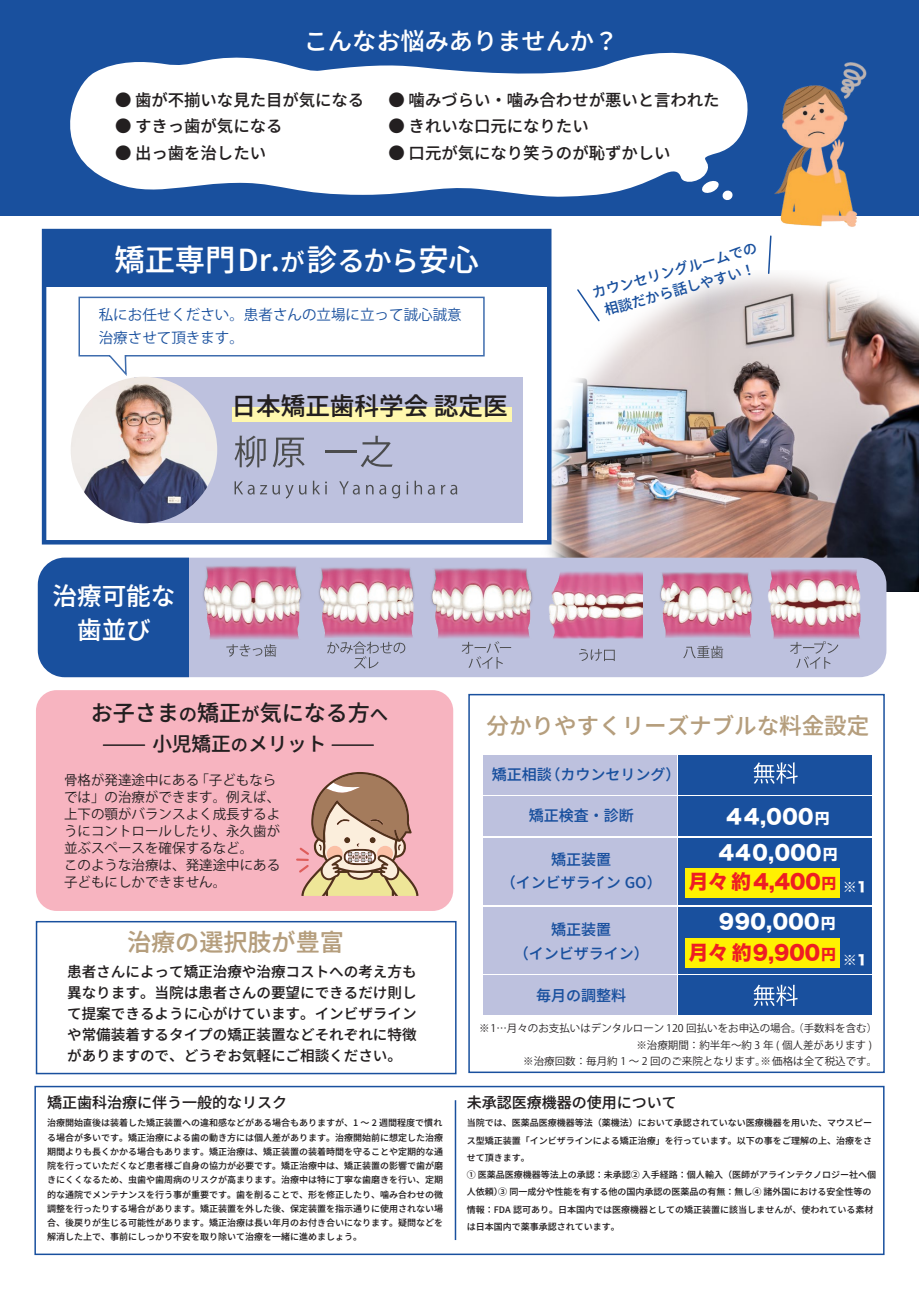
<style>
.page{position:relative;width:919px;height:1289px;background:#fff}
.page>*{position:absolute;margin:0;border:0;box-sizing:border-box;transform-origin:0 0}
.t1{font:600 30.3px "MOBO";color:#fff}
.t2{font:600 24.6px "MOBO";color:#231f20}
.t3{font:600 24.45px/33.9px "MOBO";color:#fff;text-align:center}
.t4{font:600 24.15px "MOBO";color:#fff}
.t5{font:600 24px "MOBO";color:#b59e7d}
.t6{font:600 22.5px "MOBO";color:#b59e7d}
.t7{font:600 22.05px "MOBO";color:#231f20}
.t8{font:19.8px/36px "Hira Kaku Std W8";letter-spacing:.02em;color:#fff;text-align:center}
.t9{font:19.8px "Hira Kaku Std W8";color:#ee1d23}
.t10{font:600 19.65px "MOBO";color:#231f20}
.t11{font:600 16.35px "MOBO";color:#231f20}
.t12{font:600 15px/23.4px "MOBO";color:#19509e;text-align:center}
.t13{font:600 15px "MOBO";color:#231f20}
.t14{font:600 14.55px/21px "MOBO";color:#231f20;text-align:justify}
.t15{font:14.55px/23.4px "Koz Go Pr 6 N";color:#19509e}
.t16{font:600 14.25px/19.6px "MOBO";color:#19509e;text-align:center}
.t17{font:13.5px/17px "Koz Go Pr 6 N";color:#231f20}
.t18{font:13.5px "Hira Kaku Std W8";color:#fff}
.t19{font:10.5px "Koz Go Pr 6 N";color:#231f20}
.t20{font:600 9px/14.2px "MOBO";color:#231f20;text-align:justify}
.s1{font-size:24.15px}
.s2{font-size:28.2px}
.s3{font-size:18.3px}
.s4{font-size:17.1px}
.s5{font-size:14.85px}
</style>
<div class="page">
<img style="left:536px;top:270px;width:382px;height:321px">
<div style="left:38px;top:557px;width:848px;height:120px;background:#bdc1de;border-radius:27px"></div>
<div style="left:38px;top:557px;width:151px;height:120px;background:#19509e"></div>
<div style="left:0;top:0;width:918px;height:216px;background:#19509e"></div>
<div style="left:42px;top:229px;width:509px;height:315px;background:#fff;border:4px solid #19509e"></div>
<div style="left:134px;top:377px;width:388px;height:146px;background:#bdc1de"></div>
<div style="left:232px;top:407px;width:279px;height:15px;background:#fff8ae"></div>
<svg style="left:78px;top:296px;width:406px;height:80px"></svg>
<div style="left:44px;top:231px;width:505px;height:55px;background:#19509e"></div>
<div style="left:36px;top:690px;width:417px;height:220px;background:#f7b4c0;border-radius:21px"></div>
<svg style="left:70px;top:52px;width:678px;height:145px;fill:#fff"></svg>
<div style="left:36px;top:920px;width:420px;height:154px;border:2px solid #19509e"></div>
<div style="left:34px;top:1085px;width:850px;height:169px;border:2px solid #19509e"></div>
<div style="left:468px;top:694px;width:416px;height:379px;border:2px solid #19509e"></div>
<img style="left:203px;top:566px;width:99px;height:74px">
<img style="left:319px;top:567px;width:95px;height:71px">
<img style="left:431px;top:568px;width:102px;height:70px">
<img style="left:549px;top:572px;width:93px;height:67px">
<img style="left:660px;top:572px;width:93px;height:66px">
<img style="left:768px;top:569px;width:93px;height:70px">
<svg style="left:226px;top:644px;width:50px;height:12px"></svg>
<svg style="left:327px;top:641px;width:78px;height:27px"></svg>
<svg style="left:461px;top:641px;width:50px;height:27px"></svg>
<svg style="left:579px;top:649px;width:35px;height:12px"></svg>
<svg style="left:683px;top:645px;width:40px;height:13px"></svg>
<svg style="left:790px;top:641px;width:48px;height:27px"></svg>
<img style="left:774px;top:62px;width:93px;height:165px">
<svg style="left:701px;top:180px;width:32px;height:20px"></svg>
<svg style="left:767px;top:235px;width:5px;height:40px"></svg>
<svg style="left:575px;top:288px;width:26px;height:35px"></svg>
<hr style="left:454px;top:1100px;width:2px;height:139px;background:#19509e">
<div style="left:678px;top:838px;width:193px;height:66px;background:#19509e"></div>
<div style="left:483px;top:838px;width:193px;height:66px;background:#bdc1de"></div>
<div style="left:678px;top:755px;width:193px;height:39px;background:#19509e"></div>
<div style="left:483px;top:755px;width:193px;height:39px;background:#bdc1de"></div>
<div style="left:678px;top:796px;width:193px;height:39px;background:#19509e"></div>
<div style="left:483px;top:796px;width:193px;height:39px;background:#bdc1de"></div>
<div style="left:678px;top:907px;width:193px;height:66px;background:#19509e"></div>
<div style="left:483px;top:907px;width:193px;height:66px;background:#bdc1de"></div>
<div style="left:678px;top:975px;width:193px;height:39px;background:#19509e"></div>
<div style="left:483px;top:975px;width:193px;height:39px;background:#bdc1de"></div>
<svg style="left:753px;top:762px;width:44px;height:21px"></svg>
<svg style="left:753px;top:984px;width:44px;height:21px"></svg>
<div style="left:685px;top:868px;width:155px;height:29px;background:#fff101"></div>
<div style="left:685px;top:938px;width:155px;height:29px;background:#fff101"></div>
<hr style="left:103px;top:744px;width:41px;height:2px;background:#231f20">
<hr style="left:332px;top:744px;width:41px;height:2px;background:#231f20">
<img style="left:71px;top:377px;width:146px;height:146px;border-radius:73px">
<svg style="left:234px;top:435px;width:31px;height:32px"></svg>
<svg style="left:272px;top:437px;width:32px;height:30px"></svg>
<hr style="left:325px;top:450px;width:31px;height:2px;background:#4b4c4d">
<svg style="left:360px;top:435px;width:32px;height:32px"></svg>
<svg style="left:234px;top:481px;width:20px;height:13px"></svg>
<svg style="left:260px;top:485px;width:33px;height:13px"></svg>
<svg style="left:299px;top:485px;width:7px;height:9px"></svg>
<svg style="left:313px;top:480px;width:14px;height:14px"></svg>
<svg style="left:339px;top:481px;width:21px;height:13px"></svg>
<svg style="left:366px;top:485px;width:7px;height:9px"></svg>
<svg style="left:379px;top:485px;width:7px;height:9px"></svg>
<svg style="left:392px;top:485px;width:8px;height:13px"></svg>
<svg style="left:406px;top:481px;width:2px;height:13px"></svg>
<svg style="left:414px;top:480px;width:8px;height:14px"></svg>
<svg style="left:428px;top:485px;width:7px;height:9px"></svg>
<svg style="left:441px;top:485px;width:16px;height:9px"></svg>
<svg style="left:296px;top:772px;width:122px;height:123px"></svg>
<h3 class="t4" style="left:304px;top:25px;width:316px">こんなお悩みありませんか？</h3>
<h3 class="t11" style="left:115px;top:89px;width:251px">● 歯が不揃いな見た目が気になる</h3>
<h3 class="t11" style="left:115px;top:115px;width:169px">● すきっ歯が気になる</h3>
<h3 class="t11" style="left:115px;top:142px;width:152px">● 出っ歯を治したい</h3>
<h3 class="t11" style="left:388px;top:89px;width:332px">● 噛みづらい・噛み合わせが悪いと言われた</h3>
<h3 class="t11" style="left:388px;top:115px;width:202px">● きれいな口元になりたい</h3>
<h3 class="t11" style="left:388px;top:142px;width:283px">● 口元が気になり笑うのが恥ずかしい</h3>
<h1 class="t1" style="left:114px;top:240px;width:366px">矯正専門Dr.<span class="s1">が</span>診<span class="s2">るから</span>安心</h1>
<h3 class="t15" style="left:99px;top:303px;width:364px">私にお任せください。患者さんの立場に立って誠心誠意治療させて頂きます。</h3>
<h2 class="t2" style="left:231px;top:389px;width:277px">日本矯正歯科学会 認定医</h2>
<h3 class="t3" style="left:53px;top:579px;width:124px">治療可能な歯並び</h3>
<h3 class="t16" style="left:590px;top:284px;width:172px;rotate:-16deg">カウンセリングルームでの相談だから話しやすい！</h3>
<h3 class="t7" style="left:91px;top:698px;width:299px">お子さま<span class="s3">の</span>矯正<span class="s3">が</span>気になる方<span class="s3">へ</span></h3>
<h3 class="t10" style="left:152px;top:730px;width:176px">小児矯正<span class="s4">の</span>メリット</h3>
<h3 class="t17" style="left:64px;top:772px;width:217px">骨格が発達途中にある「子どもならでは」の治療ができます。例えば、上下の顎がバランスよく成長するようにコントロールしたり、永久歯が並ぶスペースを確保するなど。<br>このような治療は、発達途中にある子どもにしかできません。　</h3>
<h3 class="t5" style="left:127px;top:925px;width:218px">治療の選択肢が豊富</h3>
<h3 class="t14" style="left:67px;top:960px;width:351px">患者さんによって矯正治療や治療コストへの考え方も異なります。当院は患者さんの要望にできるだけ則して提案できるように心がけています。インビザラインや常備装着するタイプの矯正装置などそれぞれに特徴がありますので、どうぞお気軽にご相談ください。</h3>
<h3 class="t13" style="left:47px;top:1092px;width:241px">矯正歯科治療に伴う一般的なリスク</h3>
<p class="t20" style="left:47px;top:1115px;width:397px">治療開始直後は装着した矯正装置への違和感などがある場合もありますが、1 ～ 2 週間程度で慣れる場合が多いです。矯正治療による歯の動き方には個人差があります。治療開始前に想定した治療期間よりも長くかかる場合もあります。矯正治療は、矯正装置の装着時間を守ることや定期的な通院を行っていただくなど患者様ご自身の協力が必要です。矯正治療中は、矯正装置の影響で歯が磨きにくくなるため、虫歯や歯周病のリスクが高まります。治療中は特に丁寧な歯磨きを行い、定期的な通院でメンテナンスを行う事が重要です。歯を削ることで、形を修正したり、噛み合わせの微調整を行ったりする場合があります。矯正装置を外した後、保定装置を指示通りに使用されない場合、後戻りが生じる可能性があります。矯正治療は長い年月のお付き合いになります。疑問などを解消した上で、事前にしっかり不安を取り除いて治療を一緒に進めましょう。</p>
<h3 class="t6" style="left:486px;top:710px;width:384px">分かりやすくリーズナブルな料金設定</h3>
<h3 class="t12" style="left:492px;top:762px;width:190px">矯正相談（カウンセリング）</h3>
<h3 class="t12" style="left:528px;top:803px;width:106px">矯正検査・診断</h3>
<h3 class="t8" style="left:718px;top:799px;width:120px">44,000<span class="s5">円<br></span>440,000<span class="s5">円</span></h3>
<h3 class="t12" style="left:501px;top:847px;width:162px">矯正装置<br>（インビザライン GO）</h3>
<h3 class="t12" style="left:513px;top:917px;width:136px">矯正装置<br>（インビザライン）</h3>
<h3 class="t12" style="left:536px;top:983px;width:91px">毎月の調整料</h3>
<h3 class="t9" style="left:688px;top:871px;width:149px">月々約4,400<span class="s5">円</span></h3>
<h3 class="t18" style="left:843px;top:879px;width:25px">※1</h3>
<h3 class="t8" style="left:718px;top:904px;width:118px">990,000<span class="s5">円</span></h3>
<h3 class="t9" style="left:688px;top:941px;width:149px">月々約9,900<span class="s5">円</span></h3>
<h3 class="t18" style="left:843px;top:952px;width:25px">※1</h3>
<p class="t19" style="left:479px;top:1022px;width:399px">※1…月々のお支払いはデンタルローン 120 回払いをお申込の場合。（手数料を含む）</p>
<p class="t19" style="left:636px;top:1038px;width:237px">※治療期間：約半年～約 3 年 ( 個人差があります )</p>
<p class="t19" style="left:523px;top:1055px;width:355px">※治療回数：毎月約 1 ～ 2 回のご来院となります。※価格は全て税込です。</p>
<h3 class="t13" style="left:467px;top:1092px;width:211px">未承認医療機器の使用について</h3>
<p class="t20" style="left:467px;top:1114px;width:411px;line-height:17.2px;text-align:left">当院では、医薬品医療機器等法（薬機法）において承認されていない医療機器を用いた、マウスピース型矯正装置「インビザラインによる矯正治療」を行っています。以下の事をご理解の上、治療をさせて頂きます。<br>① 医薬品医療機器等法上の承認：未承認② 入手経路：個人輸入（医師がアラインテクノロジー社へ個人依頼）③ 同一成分や性能を有する他の国内承認の医薬品の有無：無し④ 諸外国における安全性等の情報：FDA 認可あり。日本国内では医療機器としての矯正装置に該当しませんが、使われている素材は日本国内で薬事承認されています。</p>
</div>
